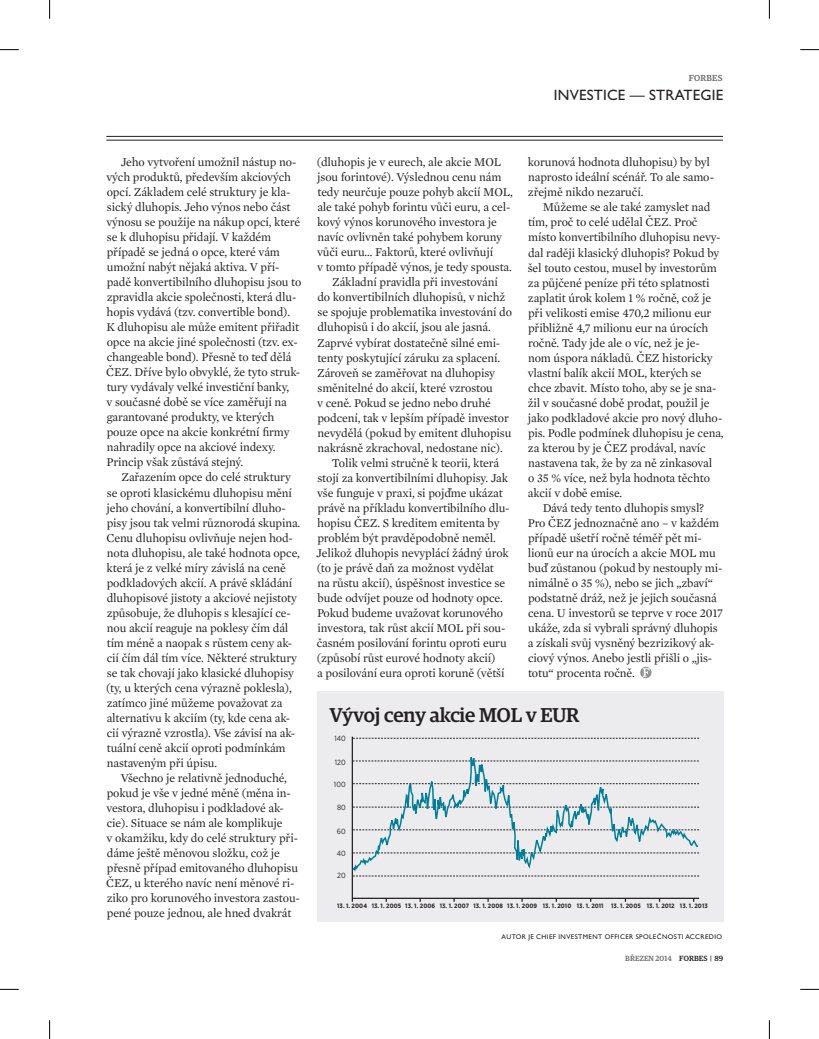
<style>
.page{position:relative;width:819px;height:1039px;background:#fff}
.page>*{position:absolute;margin:0;border:0;box-sizing:border-box;transform-origin:0 0}
.t1{font:500 20px "Guardian Egyp";letter-spacing:-.01em;color:#231f20}
.t2{font:15px "Gill Sans OT";letter-spacing:.015em;color:#231f20}
.t3{font:12.25px/15px "Mercury Text G1";letter-spacing:-.01em;color:#231f20}
.t4{font:500 8.75px "Guardian Egyp";color:#6c6d70}
.t5{font:500 7.5px "Guardian Egyp";letter-spacing:.01em;color:#6c6d70}
.t6{font:7.5px "Gotham Narrow";letter-spacing:.02em;color:#231f20}
.t7{font:6.88px "Gill Sans OT";letter-spacing:.055em;color:#231f20}
.t8{font:700 6.25px "Gotham Narrow";letter-spacing:.015em;color:#231f20}
.s1{color:#231f20}
</style>
<div class="page">
<svg style="left:640px;top:666px;width:11px;height:12px"></svg>
<div style="left:317px;top:691px;width:406px;height:230px;background:#ececee"></div>
<hr style="left:351px;top:736px;width:2px;height:165px;background:#231f20">
<hr style="left:352px;top:897px;width:347px;height:1px;background:#231f20">
<svg style="left:353px;top:737px;width:346px;height:1px"></svg>
<svg style="left:351px;top:739px;width:348px;height:154px"></svg>
<hr style="left:106px;top:136px;width:616px;height:1px;background:#231f20">
<hr style="left:106px;top:140px;width:616px;height:1px;background:#231f20">
<svg style="left:0;top:49px;width:19px;height:1px"></svg>
<svg style="left:800px;top:49px;width:18px;height:1px"></svg>
<svg style="left:0;top:988px;width:19px;height:1px"></svg>
<svg style="left:800px;top:988px;width:18px;height:1px"></svg>
<svg style="left:49px;top:0;width:1px;height:19px"></svg>
<svg style="left:49px;top:1020px;width:1px;height:18px"></svg>
<svg style="left:768px;top:0;width:2px;height:19px"></svg>
<svg style="left:768px;top:1020px;width:2px;height:18px"></svg>
<p class="t4" style="left:688px;top:72px;width:7px">for</p>
<p class="t4" style="left:706px;top:72px;width:12px">bes</p>
<p class="t2" style="left:554px;top:86px;width:9px">INVESTI</p>
<p class="t2" style="left:607px;top:86px;width:117px">CE — STRATEGIE</p>
<p class="t3" style="left:106px;top:154px;width:197px;text-indent:15px">Jeho vytvoření umožnil nástup no&shy;vých produktů, především akciových opcí. Základem celé struktury je kla&shy;sický dluhopis. Jeho výnos nebo část výnosu se použije na nákup opcí, které se k dluhopisu přidají. V každém případě se jedná o opce, které vám umožní nabýt nějaká aktiva. V pří&shy;padě konvertibilního dluhopisu jsou to zpravidla akcie společnosti, která dlu&shy;hopis vydává (tzv. convertible bond).<br>K dluhopisu ale může emitent přiřadit opce na akcie jiné společnosti (tzv. ex&shy;changeable bond). Přesně to teď dělá ČEZ. Dříve bylo obvyklé, že tyto struk&shy;tury vydávaly velké investiční banky,<br>v současné době se více zaměřují na garantované produkty, ve kterých pouze opce na akcie konkrétní firmy nahradily opce na akciové indexy.<br>Princip však zůstává stejný.</p>
<p class="t3" style="left:106px;top:469px;width:196px;text-indent:15px">Zařazením opce do celé struktury se oproti klasickému dluhopisu mění jeho chování, a konvertibilní dluho&shy;pisy jsou tak velmi různorodá skupina.<br>Cenu dluhopisu ovlivňuje nejen hod&shy;nota dluhopisu, ale také hodnota opce, která je z velké míry závislá na ceně podkladových akcií. A právě skládání dluhopisové jistoty a akciové nejistoty způsobuje, že dluhopis s klesající ce&shy;nou akcií reaguje na poklesy čím dál tím méně a naopak s růstem ceny ak&shy;cií čím dál tím více. Některé struktury se tak chovají jako klasické dluhopisy (ty, u kterých cena výrazně poklesla), zatímco jiné můžeme považovat za alternativu k akciím (ty, kde cena ak&shy;cií výrazně vzrostla). Vše závisí na ak&shy;tuální ceně akcií oproti podmínkám nastaveným při úpisu.</p>
<p class="t3" style="left:106px;top:769px;width:195px;text-indent:15px">Všechno je relativně jednoduché, pokud je vše v jedné měně (měna in&shy;vestora, dluhopisu i podkladové ak&shy;cie). Situace se nám ale komplikuje<br>v okamžiku, kdy do celé struktury při&shy;dáme ještě měnovou složku, což je přesně případ emitovaného dluhopisu ČEZ, u kterého navíc není měnové ri&shy;ziko pro korunového investora zastou&shy;pené pouze jednou, ale hned dvakrát</p>
<p class="t3" style="left:317px;top:154px;width:186px">(dluhopis je v eurech, ale akcie MOL</p>
<p class="t3" style="left:317px;top:169px;width:185px">jsou forintové). Výslednou cenu nám</p>
<p class="t3" style="left:317px;top:184px;width:197px">tedy neurčuje pouze pohyb akcií MOL,</p>
<p class="t3" style="left:317px;top:199px;width:195px">ale také pohyb forintu vůči euru, a cel-</p>
<p class="t3" style="left:317px;top:214px;width:181px">kový výnos korunového investora je</p>
<p class="t3" style="left:317px;top:229px;width:186px">navíc ovlivněn také pohybem koruny</p>
<p class="t3" style="left:317px;top:244px;width:177px">vůči euru… Faktorů, které ovlivňují</p>
<p class="t3" style="left:317px;top:259px;width:196px">v tomto případě výnos, je tedy spousta.</p>
<p class="t3" style="left:332px;top:274px;width:167px">Základní pravidla při investování</p>
<p class="t3" style="left:317px;top:289px;width:189px">do konvertibilních dluhopisů, v nichž</p>
<p class="t3" style="left:317px;top:304px;width:196px">se spojuje problematika investování do</p>
<p class="t3" style="left:317px;top:319px;width:175px">dluhopisů i do akcií, jsou ale jasná.</p>
<p class="t3" style="left:317px;top:334px;width:185px">Zaprvé vybírat dostatečně silné emi-</p>
<p class="t3" style="left:317px;top:349px;width:184px">tenty poskytující záruku za splacení.</p>
<p class="t3" style="left:317px;top:364px;width:179px">Zároveň se zaměřovat na dluhopisy</p>
<p class="t3" style="left:317px;top:379px;width:177px">směnitelné do akcií, které vzrostou</p>
<p class="t3" style="left:317px;top:394px;width:175px">v ceně. Pokud se jedno nebo druhé</p>
<p class="t3" style="left:317px;top:409px;width:193px">podcení, tak v lepším případě investor</p>
<p class="t3" style="left:317px;top:424px;width:195px">nevydělá (pokud by emitent dluhopisu</p>
<p class="t3" style="left:317px;top:439px;width:187px">nakrásně zkrachoval, nedostane nic).</p>
<p class="t3" style="left:332px;top:454px;width:169px">Tolik velmi stručně k teorii, která</p>
<p class="t3" style="left:317px;top:469px;width:192px">stojí za konvertibilními dluhopisy. Jak</p>
<p class="t3" style="left:317px;top:484px;width:187px">vše funguje v praxi, si pojďme ukázat</p>
<p class="t3" style="left:317px;top:499px;width:194px">právě na příkladu konvertibilního dlu-</p>
<p class="t3" style="left:317px;top:514px;width:184px">hopisu ČEZ. S kreditem emitenta by</p>
<p class="t3" style="left:317px;top:529px;width:180px">problém být pravděpodobně neměl.</p>
<p class="t3" style="left:316px;top:544px;width:194px">Jelikož dluhopis nevyplácí žádný úrok</p>
<p class="t3" style="left:317px;top:559px;width:179px">(to je právě daň za možnost vydělat</p>
<p class="t3" style="left:317px;top:574px;width:189px">na růstu akcií), úspěšnost investice se</p>
<p class="t3" style="left:317px;top:589px;width:187px">bude odvíjet pouze od hodnoty opce.</p>
<p class="t3" style="left:317px;top:604px;width:188px">Pokud budeme uvažovat korunového</p>
<p class="t3" style="left:317px;top:619px;width:189px">investora, tak růst akcií MOL při sou-</p>
<p class="t3" style="left:317px;top:634px;width:191px">časném posilování forintu oproti euru</p>
<p class="t3" style="left:317px;top:649px;width:180px">(způsobí růst eurové hodnoty akcií)</p>
<p class="t3" style="left:317px;top:664px;width:189px">a posilování eura oproti koruně (větší</p>
<p class="t3" style="left:528px;top:154px;width:187px">korunová hodnota dluhopisu) by byl naprosto ideální scénář. To ale samo&shy;zřejmě nikdo nezaručí.</p>
<p class="t3" style="left:542px;top:199px;width:169px">Můžeme se ale také zamyslet nad</p>
<p class="t3" style="left:528px;top:214px;width:171px">tím, proč to celé udělal ČEZ. Proč</p>
<p class="t3" style="left:528px;top:229px;width:194px">místo konvertibilního dluhopisu nevy-</p>
<p class="t3" style="left:528px;top:244px;width:193px">dal raději klasický dluhopis? Pokud by</p>
<p class="t3" style="left:528px;top:259px;width:190px">šel touto cestou, musel by investorům</p>
<p class="t3" style="left:528px;top:274px;width:183px">za půjčené peníze při této splatnosti</p>
<p class="t3" style="left:528px;top:289px;width:185px">zaplatit úrok kolem 1 % ročně, což je</p>
<p class="t3" style="left:528px;top:304px;width:185px">při velikosti emise 470,2 milionu eur</p>
<p class="t3" style="left:528px;top:319px;width:182px">přibližně 4,7 milionu eur na úrocích</p>
<p class="t3" style="left:528px;top:334px;width:173px">ročně. Tady jde ale o víc, než je je-</p>
<p class="t3" style="left:528px;top:349px;width:186px">nom úspora nákladů. ČEZ historicky</p>
<p class="t3" style="left:527px;top:364px;width:175px">vlastní balík akcií MOL, kterých se</p>
<p class="t3" style="left:528px;top:379px;width:190px">chce zbavit. Místo toho, aby se je sna-</p>
<p class="t3" style="left:527px;top:394px;width:183px">žil v současné době prodat, použil je</p>
<p class="t3" style="left:528px;top:409px;width:196px">jako podkladové akcie pro nový dluho-</p>
<p class="t3" style="left:528px;top:424px;width:197px">pis. Podle podmínek dluhopisu je cena,</p>
<p class="t3" style="left:528px;top:439px;width:179px">za kterou by je ČEZ prodával, navíc</p>
<p class="t3" style="left:528px;top:454px;width:186px">nastavena tak, že by za ně zinkasoval</p>
<p class="t3" style="left:528px;top:469px;width:183px">o 35 % více, než byla hodnota těchto</p>
<p class="t3" style="left:528px;top:484px;width:96px">akcií v době emise.</p>
<p class="t3" style="left:542px;top:499px;width:163px">Dává tedy tento dluhopis smysl?</p>
<p class="t3" style="left:527px;top:514px;width:193px">Pro ČEZ jednoznačně ano – v každém</p>
<p class="t3" style="left:528px;top:529px;width:175px">případě ušetří ročně téměř pět mi-</p>
<p class="t3" style="left:528px;top:544px;width:189px">lionů eur na úrocích a akcie MOL mu</p>
<p class="t3" style="left:528px;top:559px;width:196px">buď zůstanou (pokud by nestouply mi-</p>
<p class="t3" style="left:528px;top:574px;width:186px">nimálně o 35 %), nebo se jich „zbaví“</p>
<p class="t3" style="left:528px;top:589px;width:190px">podstatně dráž, než je jejich současná</p>
<p class="t3" style="left:528px;top:604px;width:196px">cena. U investorů se teprve v roce 2017</p>
<p class="t3" style="left:528px;top:619px;width:191px">ukáže, zda si vybrali správný dluhopis</p>
<p class="t3" style="left:528px;top:634px;width:188px">a získali svůj vysněný bezrizikový ak-</p>
<p class="t3" style="left:528px;top:649px;width:186px">ciový výnos. Anebo jestli přišli o „jis-</p>
<p class="t3" style="left:528px;top:664px;width:108px">totu“ procenta ročně.</p>
<h1 class="t1" style="left:329px;top:701px;width:251px">Vývoj ceny akcie MOL v EUR</h1>
<p class="t6" style="left:334px;top:733px;width:13px">140</p>
<p class="t6" style="left:335px;top:757px;width:13px">120</p>
<p class="t6" style="left:334px;top:779px;width:13px">100</p>
<p class="t6" style="left:337px;top:802px;width:10px">80</p>
<p class="t6" style="left:337px;top:826px;width:10px">60</p>
<p class="t6" style="left:337px;top:848px;width:11px">40</p>
<p class="t6" style="left:337px;top:870px;width:10px">20</p>
<p class="t8" style="left:337px;top:901px;width:372px">13. 1. 2004 13. 1. 2005 13. 1. 2006 13. 1. 2007 13. 1. 2008 13. 1. 2009 13. 1. 2010 13. 1. 2011 13. 1. 2005 13. 1. 2012 13. 1. 2013</p>
<p class="t7" style="left:501px;top:932px;width:222px">AUTOR JE CHIEF INVESTMENT OFFICER SPOLEČNOSTI ACCREDIO</p>
<p class="t5" style="left:625px;top:952px;width:99px">březen 2014 <span class="s1">FORBES | 89</span></p>
</div>
